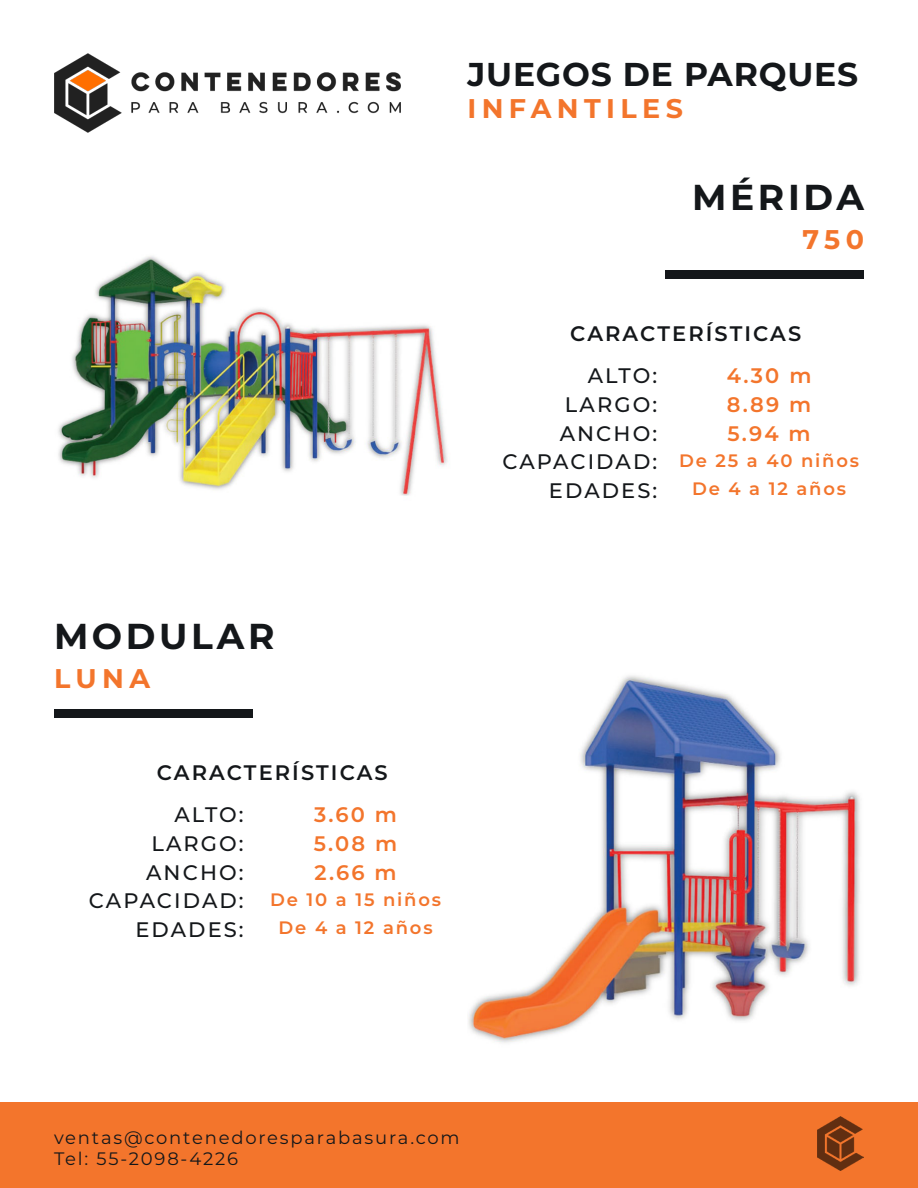
<style>
.page{position:relative;width:918px;height:1188px;background:#fff}
.page>*{position:absolute;margin:0;border:0;box-sizing:border-box;transform-origin:0 0}
.t1{font:700 36px "Montserrat";letter-spacing:.1em;color:#14171a}
.t2{font:700 33px "Montserrat";letter-spacing:.025em;color:#14171a}
.t3{font:700 27px "Montserrat";letter-spacing:.2em;color:#f3752c}
.t4{font:500 21px "Montserrat";letter-spacing:.1em;color:#14171a}
.t5{font:600 21px "Montserrat";letter-spacing:.1em;color:#14171a}
.t6{font:600 21px "Montserrat";letter-spacing:.1em;color:#f3752c}
.t7{font:18px/21.3px "Montserrat";letter-spacing:.1em;color:#14171a}
.t8{font:600 18px "Montserrat";letter-spacing:.1em;color:#f3752c}
</style>
<div class="page">
<div style="left:0;top:1103px;width:918px;height:85px;background:#f3752c"></div>
<img style="left:817px;top:1117px;width:47px;height:54px">
<img style="left:58px;top:256px;width:390px;height:240px">
<img style="left:54px;top:54px;width:347px;height:79px">
<img style="left:468px;top:675px;width:392px;height:368px">
<div style="left:666px;top:270px;width:198px;height:9px;background:#14171a"></div>
<div style="left:54px;top:709px;width:198px;height:9px;background:#14171a"></div>
<p class="t2" style="left:468px;top:50px;width:392px">JUEGOS DE PARQUES</p>
<p class="t3" style="left:468px;top:89px;width:217px">INFANTILES</p>
<p class="t1" style="left:692px;top:171px;width:173px">MÉRIDA</p>
<p class="t3" style="left:803px;top:220px;width:63px">750</p>
<p class="t5" style="left:570px;top:319px;width:233px">CARACTERÍSTICAS</p>
<p class="t4" style="left:588px;top:361px;width:71px">ALTO:</p>
<p class="t6" style="left:727px;top:361px;width:86px">4.30 m</p>
<p class="t4" style="left:565px;top:390px;width:94px">LARGO:</p>
<p class="t6" style="left:727px;top:389px;width:86px">8.89 m</p>
<p class="t4" style="left:560px;top:419px;width:99px">ANCHO:</p>
<p class="t6" style="left:728px;top:418px;width:85px">5.94 m</p>
<p class="t4" style="left:502px;top:447px;width:156px">CAPACIDAD:</p>
<p class="t8" style="left:679px;top:447px;width:182px">De 25 a 40 niños</p>
<p class="t4" style="left:549px;top:476px;width:110px">EDADES:</p>
<p class="t8" style="left:692px;top:476px;width:156px">De 4 a 12 años</p>
<p class="t1" style="left:54px;top:610px;width:222px">MODULAR</p>
<p class="t3" style="left:54px;top:659px;width:98px">LUNA</p>
<p class="t5" style="left:157px;top:758px;width:233px">CARACTERÍSTICAS</p>
<p class="t4" style="left:174px;top:800px;width:71px">ALTO:</p>
<p class="t6" style="left:314px;top:800px;width:84px">3.60 m</p>
<p class="t4" style="left:151px;top:829px;width:94px">LARGO:</p>
<p class="t6" style="left:314px;top:828px;width:85px">5.08 m</p>
<p class="t4" style="left:146px;top:858px;width:99px">ANCHO:</p>
<p class="t6" style="left:315px;top:857px;width:84px">2.66 m</p>
<p class="t4" style="left:89px;top:886px;width:156px">CAPACIDAD:</p>
<p class="t8" style="left:270px;top:886px;width:173px">De 10 a 15 niños</p>
<p class="t4" style="left:135px;top:915px;width:110px">EDADES:</p>
<p class="t8" style="left:279px;top:915px;width:156px">De 4 a 12 años</p>
<p class="t7" style="left:54px;top:1126px;width:407px">ventas@contenedoresparabasura.com<br>Tel: 55-2098-4226</p>
</div>
